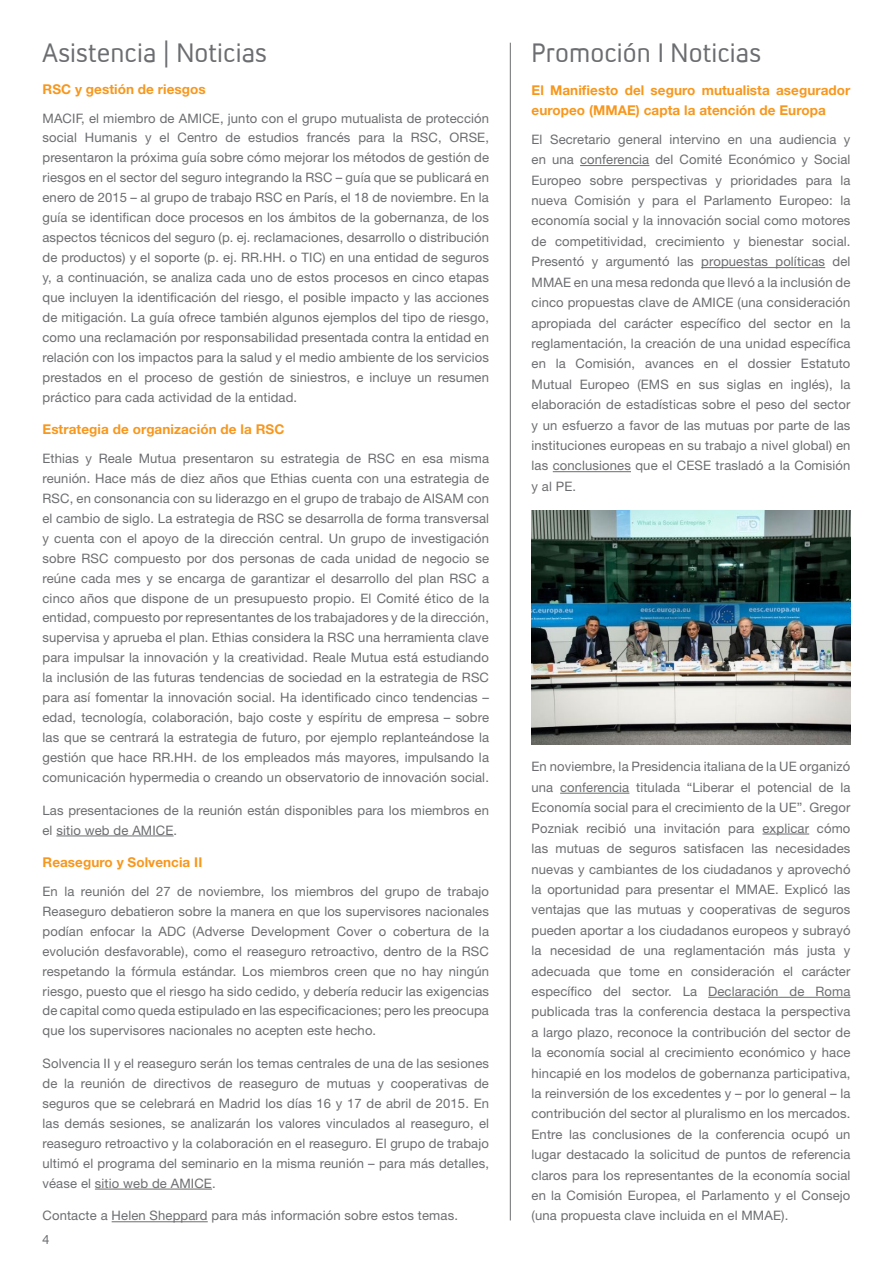
<style>
.page{position:relative;width:893px;height:1263px;background:#fff}
.page>*{position:absolute;margin:0;border:0;box-sizing:border-box;transform-origin:0 0}
.Amice_TITEL{font:27px "Convection";letter-spacing:.005em;color:#6c6d70}
.Amice_ORANGE{font:700 13.5px/20.4px "Helvetica Neue LT Std";letter-spacing:.005em;color:#f7971d}
.Amice_body_copy{font:13.05px/20px "Helvetica Neue LT Std";letter-spacing:.01em;color:#6c6d70;text-align:justify}
.t1{font:13.05px "Convection";color:#6c6d70}
</style>
<div class="page">
<hr style="left:510px;top:43px;width:1px;height:1177px;background:#6c6d70">
<hr style="left:56px;top:836px;width:118px;height:1px;background:#6c6d70">
<hr style="left:95px;top:1189px;width:117px;height:1px;background:#6c6d70">
<hr style="left:112px;top:1221px;width:96px;height:1px;background:#6c6d70">
<hr style="left:580px;top:165px;width:69px;height:1px;background:#6c6d70">
<hr style="left:701px;top:267px;width:124px;height:1px;background:#6c6d70">
<hr style="left:553px;top:471px;width:78px;height:1px;background:#6c6d70">
<hr style="left:560px;top:793px;width:69px;height:1px;background:#6c6d70">
<hr style="left:762px;top:834px;width:47px;height:1px;background:#6c6d70">
<hr style="left:708px;top:997px;width:142px;height:1px;background:#6c6d70">
<img style="left:531px;top:511px;width:319px;height:233px">
<p class="Amice_TITEL" style="left:43px;top:36px;width:226px">Asistencia | Noticias</p>
<p class="Amice_ORANGE" style="left:43px;top:79px;width:165px">RSC y gestión de riesgos</p>
<p class="Amice_body_copy" style="left:43px;top:108px;width:448px">MACIF, el miembro de AMICE, junto con el grupo mutualista de protección social Humanis y el Centro de estudios francés para la RSC, ORSE, presentaron la próxima guía sobre cómo mejorar los métodos de gestión de riesgos en el sector del seguro integrando la RSC – guía que se publicará en enero de 2015 – al grupo de trabajo RSC en París, el 18 de noviembre. En la guía se identifican doce procesos en los ámbitos de la gobernanza, de los aspectos técnicos del seguro (p. ej. reclamaciones, desarrollo o distribución de productos) y el soporte (p. ej. RR.HH. o TIC) en una entidad de seguros y, a continuación, se analiza cada uno de estos procesos en cinco etapas que incluyen la identificación del riesgo, el posible impacto y las acciones de mitigación. La guía ofrece también algunos ejemplos del tipo de riesgo, como una reclamación por responsabilidad presentada contra la entidad en relación con los impactos para la salud y el medio ambiente de los servicios prestados en el proceso de gestión de siniestros, e incluye un resumen práctico para cada actividad de la entidad.</p>
<p class="Amice_ORANGE" style="left:43px;top:419px;width:243px">Estrategia de organización de la RSC</p>
<p class="Amice_body_copy" style="left:43px;top:448px;width:448px">Ethias y Reale Mutua presentaron su estrategia de RSC en esa misma reunión. Hace más de diez años que Ethias cuenta con una estrategia de RSC, en consonancia con su liderazgo en el grupo de trabajo de AISAM con el cambio de siglo. La estrategia de RSC se desarrolla de forma transversal y cuenta con el apoyo de la dirección central. Un grupo de investigación sobre RSC compuesto por dos personas de cada unidad de negocio se reúne cada mes y se encarga de garantizar el desarrollo del plan RSC a cinco años que dispone de un presupuesto propio. El Comité ético de la entidad, compuesto por representantes de los trabajadores y de la dirección, supervisa y aprueba el plan. Ethias considera la RSC una herramienta clave para impulsar la innovación y la creatividad. Reale Mutua está estudiando la inclusión de las futuras tendencias de sociedad en la estrategia de RSC para así fomentar la innovación social. Ha identificado cinco tendencias – edad, tecnología, colaboración, bajo coste y espíritu de empresa – sobre las que se centrará la estrategia de futuro, por ejemplo replanteándose la gestión que hace RR.HH. de los empleados más mayores, impulsando la comunicación hypermedia o creando un observatorio de innovación social.</p>
<p class="Amice_body_copy" style="left:43px;top:800px;width:448px">Las presentaciones de la reunión están disponibles para los miembros en el sitio web de AMICE.</p>
<p class="Amice_ORANGE" style="left:43px;top:852px;width:161px">Reaseguro y Solvencia II</p>
<p class="Amice_body_copy" style="left:43px;top:881px;width:448px">En la reunión del 27 de noviembre, los miembros del grupo de trabajo Reaseguro debatieron sobre la manera en que los supervisores nacionales podían enfocar la ADC (Adverse Development Cover o cobertura de la evolución desfavorable), como el reaseguro retroactivo, dentro de la RSC respetando la fórmula estándar. Los miembros creen que no hay ningún riesgo, puesto que el riesgo ha sido cedido, y debería reducir las exigencias de capital como queda estipulado en las especificaciones; pero les preocupa que los supervisores nacionales no acepten este hecho.</p>
<p class="Amice_body_copy" style="left:43px;top:1053px;width:448px">Solvencia II y el reaseguro serán los temas centrales de una de las sesiones de la reunión de directivos de reaseguro de mutuas y cooperativas de seguros que se celebrará en Madrid los días 16 y 17 de abril de 2015. En las demás sesiones, se analizarán los valores vinculados al reaseguro, el reaseguro retroactivo y la colaboración en el reaseguro. El grupo de trabajo ultimó el programa del seminario en la misma reunión – para más detalles, véase el sitio web de AMICE.</p>
<p class="Amice_body_copy" style="left:43px;top:1206px;width:417px">Contacte a Helen Sheppard para más información sobre estos temas.</p>
<p class="t1" style="left:43px;top:1231px;width:8px">4</p>
<p class="Amice_TITEL" style="left:531px;top:36px;width:231px">Promoción I Noticias</p>
<p class="Amice_ORANGE" style="left:531px;top:79px;width:320px">El Manifiesto del seguro mutualista asegurador europeo (MMAE) capta la atención de Europa</p>
<p class="Amice_body_copy" style="left:531px;top:129px;width:320px;line-height:20.4px">El Secretario general intervino en una audiencia y en una conferencia del Comité Económico y Social Europeo sobre perspectivas y prioridades para la nueva Comisión y para el Parlamento Europeo: la economía social y la innovación social como motores de competitividad, crecimiento y bienestar social.<br>Presentó y argumentó las propuestas políticas del MMAE en una mesa redonda que llevó a la inclusión de cinco propuestas clave de AMICE (una consideración apropiada del carácter específico del sector en la reglamentación, la creación de una unidad específica en la Comisión, avances en el dossier Estatuto Mutual Europeo (EMS en sus siglas en inglés), la elaboración de estadísticas sobre el peso del sector y un esfuerzo a favor de las mutuas por parte de las instituciones europeas en su trabajo a nivel global) en las conclusiones que el CESE trasladó a la Comisión y al PE.</p>
<p class="Amice_body_copy" style="left:531px;top:756px;width:320px;line-height:20.4px">En noviembre, la Presidencia italiana de la UE organizó una conferencia titulada “Liberar el potencial de la Economía social para el crecimiento de la UE”. Gregor Pozniak recibió una invitación para explicar cómo las mutuas de seguros satisfacen las necesidades nuevas y cambiantes de los ciudadanos y aprovechó la oportunidad para presentar el MMAE. Explicó las ventajas que las mutuas y cooperativas de seguros pueden aportar a los ciudadanos europeos y subrayó la necesidad de una reglamentación más justa y adecuada que tome en consideración el carácter específico del sector. La Declaración de Roma publicada tras la conferencia destaca la perspectiva a largo plazo, reconoce la contribución del sector de la economía social al crecimiento económico y hace hincapié en los modelos de gobernanza participativa, la reinversión de los excedentes y – por lo general – la contribución del sector al pluralismo en los mercados.<br>Entre las conclusiones de la conferencia ocupó un lugar destacado la solicitud de puntos de referencia claros para los representantes de la economía social en la Comisión Europea, el Parlamento y el Consejo (una propuesta clave incluida en el MMAE).</p>
</div>
